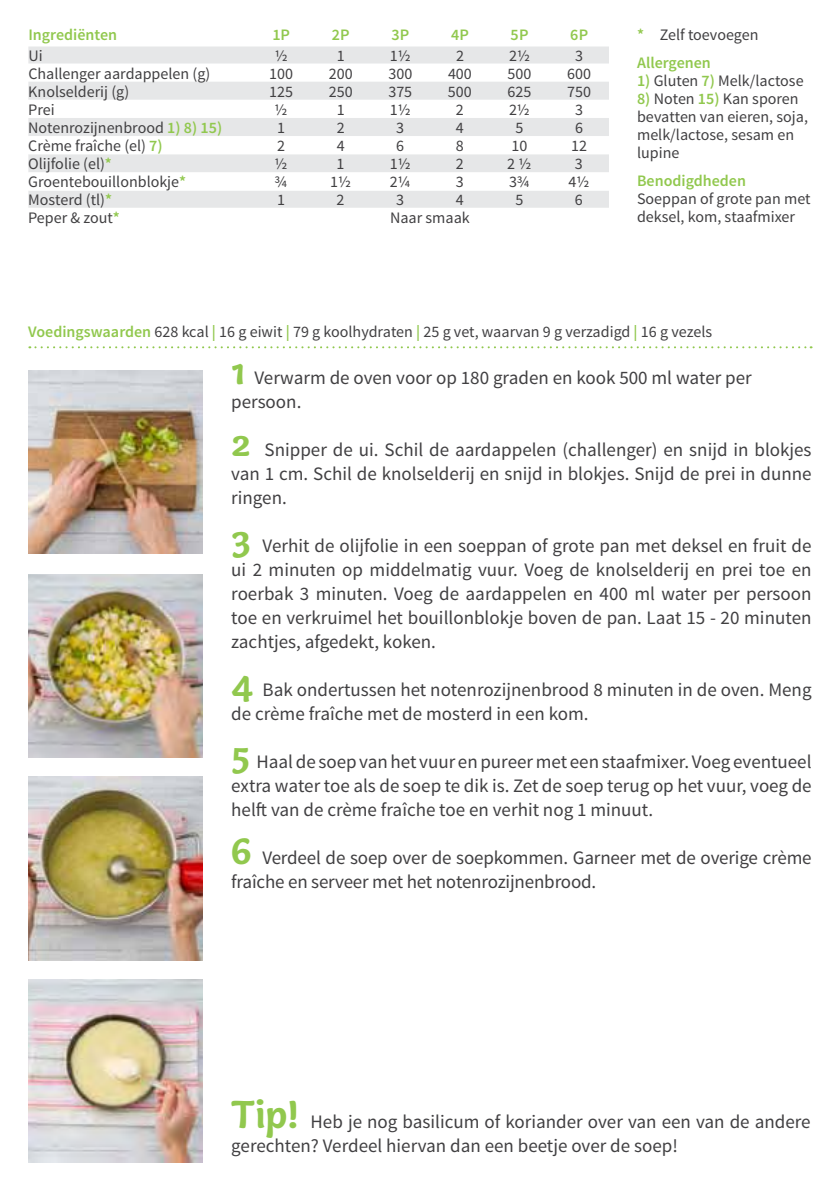
<style>
.page{position:relative;width:840px;height:1191px;background:#fff}
.page>*{position:absolute;margin:0;border:0;box-sizing:border-box;transform-origin:0 0}
.t1{font:19px/24px "Source Sans Pro";color:#414042}
.t2{font:16px/18px "Source Sans Pro";color:#414042}
.t3{font:600 16px "Source Sans Pro";color:#91c84e}
.s1{font-weight:600;color:#91c84e}
.s2{font-family:"Capucine Basic";font-weight:700;font-size:40px;color:#91c84e}
</style>
<div class="page">
<svg style="left:29px;top:346px;width:782px;height:2px"></svg>
<img style="left:28px;top:979px;width:175px;height:183px">
<img style="left:28px;top:776px;width:175px;height:184px">
<img style="left:28px;top:370px;width:175px;height:183px">
<img style="left:28px;top:574px;width:175px;height:183px">
<div style="left:28px;top:46px;width:580px;height:17px;background:#e6e7e8"></div>
<div style="left:28px;top:82px;width:580px;height:18px;background:#e6e7e8"></div>
<svg style="left:28px;top:118px;width:580px;height:90px;fill:#e6e7e8"></svg>
<p class="t3" style="left:28px;top:25px;width:90px">Ingrediënten</p>
<p class="t3" style="left:272px;top:25px;width:19px">1P</p>
<p class="t3" style="left:332px;top:25px;width:19px">2P</p>
<p class="t3" style="left:391px;top:25px;width:19px">3P</p>
<p class="t3" style="left:451px;top:25px;width:19px">4P</p>
<p class="t3" style="left:510px;top:25px;width:19px">5P</p>
<p class="t3" style="left:570px;top:25px;width:19px">6P</p>
<p class="t2" style="left:28px;top:47px;width:16px">Ui</p>
<p class="t2" style="left:274px;top:47px;width:14px">½</p>
<p class="t2" style="left:336px;top:47px;width:9px">1</p>
<p class="t2" style="left:390px;top:47px;width:22px">1½</p>
<p class="t2" style="left:455px;top:47px;width:9px">2</p>
<p class="t2" style="left:509px;top:47px;width:22px">2½</p>
<p class="t2" style="left:575px;top:47px;width:9px">3</p>
<p class="t2" style="left:28px;top:65px;width:183px">Challenger aardappelen (g)</p>
<p class="t2" style="left:269px;top:65px;width:25px">100</p>
<p class="t2" style="left:328px;top:65px;width:25px">200</p>
<p class="t2" style="left:388px;top:65px;width:25px">300</p>
<p class="t2" style="left:448px;top:65px;width:25px">400</p>
<p class="t2" style="left:507px;top:65px;width:25px">500</p>
<p class="t2" style="left:567px;top:65px;width:25px">600</p>
<p class="t2" style="left:28px;top:83px;width:102px">Knolselderij (g)</p>
<p class="t2" style="left:269px;top:83px;width:25px">125</p>
<p class="t2" style="left:328px;top:83px;width:25px">250</p>
<p class="t2" style="left:388px;top:83px;width:25px">375</p>
<p class="t2" style="left:447px;top:83px;width:25px">500</p>
<p class="t2" style="left:507px;top:83px;width:25px">625</p>
<p class="t2" style="left:567px;top:83px;width:25px">750</p>
<p class="t2" style="left:28px;top:101px;width:28px">Prei</p>
<p class="t2" style="left:274px;top:101px;width:14px">½</p>
<p class="t2" style="left:336px;top:101px;width:9px">1</p>
<p class="t2" style="left:389px;top:101px;width:22px">1½</p>
<p class="t2" style="left:455px;top:101px;width:9px">2</p>
<p class="t2" style="left:508px;top:101px;width:22px">2½</p>
<p class="t2" style="left:574px;top:101px;width:9px">3</p>
<p class="t2" style="left:28px;top:119px;width:195px">Notenrozijnenbrood <span class="s1">1) 8) 15)</span></p>
<p class="t2" style="left:277px;top:119px;width:9px">1</p>
<p class="t2" style="left:336px;top:119px;width:9px">2</p>
<p class="t2" style="left:396px;top:119px;width:9px">3</p>
<p class="t2" style="left:455px;top:119px;width:9px">4</p>
<p class="t2" style="left:515px;top:119px;width:9px">5</p>
<p class="t2" style="left:574px;top:119px;width:9px">6</p>
<p class="t2" style="left:28px;top:137px;width:136px">Crème fraîche (el) <span class="s1">7)</span></p>
<p class="t2" style="left:277px;top:137px;width:9px">2</p>
<p class="t2" style="left:336px;top:137px;width:9px">4</p>
<p class="t2" style="left:396px;top:137px;width:9px">6</p>
<p class="t2" style="left:455px;top:137px;width:9px">8</p>
<p class="t2" style="left:511px;top:137px;width:17px">10</p>
<p class="t2" style="left:570px;top:137px;width:17px">12</p>
<p class="t2" style="left:28px;top:155px;width:85px">Olijfolie (el)<span class="s1">*</span></p>
<p class="t2" style="left:274px;top:155px;width:14px">½</p>
<p class="t2" style="left:336px;top:155px;width:9px">1</p>
<p class="t2" style="left:389px;top:155px;width:22px">1½</p>
<p class="t2" style="left:455px;top:155px;width:9px">2</p>
<p class="t2" style="left:507px;top:155px;width:26px">2 ½</p>
<p class="t2" style="left:574px;top:155px;width:9px">3</p>
<p class="t2" style="left:28px;top:173px;width:159px">Groentebouillonblokje<span class="s1">*</span></p>
<p class="t2" style="left:274px;top:173px;width:14px">¾</p>
<p class="t2" style="left:330px;top:173px;width:22px">1½</p>
<p class="t2" style="left:390px;top:173px;width:22px">2¼</p>
<p class="t2" style="left:455px;top:173px;width:9px">3</p>
<p class="t2" style="left:508px;top:173px;width:22px">3¾</p>
<p class="t2" style="left:568px;top:173px;width:22px">4½</p>
<p class="t2" style="left:28px;top:191px;width:85px">Mosterd (tl)<span class="s1">*</span></p>
<p class="t2" style="left:277px;top:191px;width:9px">1</p>
<p class="t2" style="left:336px;top:191px;width:9px">2</p>
<p class="t2" style="left:396px;top:191px;width:9px">3</p>
<p class="t2" style="left:455px;top:191px;width:9px">4</p>
<p class="t2" style="left:515px;top:191px;width:9px">5</p>
<p class="t2" style="left:574px;top:191px;width:9px">6</p>
<p class="t2" style="left:28px;top:209px;width:93px">Peper &amp; zout<span class="s1">*</span></p>
<p class="t2" style="left:390px;top:209px;width:81px">Naar smaak</p>
<p class="t2" style="left:636px;top:21px;width:123px;line-height:28px"><span class="s1">*</span> Zelf toevoegen<br><span class="s1">Allergenen</span></p>
<p class="t2" style="left:636px;top:72px;width:168px"><span class="s1">1)</span> Gluten <span class="s1">7)</span> Melk/lactose</p>
<p class="t2" style="left:636px;top:90px;width:172px"><span class="s1">8)</span> Noten <span class="s1">15)</span> Kan sporen bevatten van eieren, soja, melk/lactose, sesam en lupine</p>
<p class="t3" style="left:636px;top:171px;width:110px">Benodigdheden</p>
<p class="t2" style="left:636px;top:190px;width:175px">Soeppan of grote pan met deksel, kom, staafmixer</p>
<p class="t2" style="left:28px;top:322px;width:685px"><span class="s1">Voedingswaarden</span> 628 kcal <span class="s1">|</span> 16 g eiwit <span class="s1">|</span> 79 g koolhydraten <span class="s1">|</span> 25 g vet, waarvan 9 g verzadigd <span class="s1">|</span> 16 g vezels</p>
<p class="t1" style="left:231px;top:366px;width:522px"><span class="s2">1</span> Verwarm de oven voor op 180 graden en kook 500 ml water per persoon.</p>
<p class="t1" style="left:231px;top:438px;width:581px;text-align:justify"><span class="s2">2</span> Snipper de ui. Schil de aardappelen (challenger) en snijd in blokjes van 1 cm. Schil de knolselderij en snijd in blokjes. Snijd de prei in dunne ringen.</p>
<p class="t1" style="left:231px;top:534px;width:581px;text-align:justify"><span class="s2">3</span> Verhit de olijfolie in een soeppan of grote pan met deksel en fruit de ui 2 minuten op middelmatig vuur. Voeg de knolselderij en prei toe en roerbak 3 minuten. Voeg de aardappelen en 400 ml water per persoon toe en verkruimel het bouillonblokje boven de pan. Laat 15 - 20 minuten zachtjes, afgedekt, koken.</p>
<p class="t1" style="left:231px;top:678px;width:581px"><span class="s2">4</span> Bak ondertussen het notenrozijnenbrood 8 minuten in de oven. Meng de crème fraîche met de mosterd in een kom.</p>
<p class="t1" style="left:231px;top:750px;width:581px;text-align:justify"><span class="s2">5</span> Haal de soep van het vuur en pureer met een staafmixer. Voeg eventueel extra water toe als de soep te dik is. Zet de soep terug op het vuur, voeg de helft van de crème fraîche toe en verhit nog 1 minuut.</p>
<p class="t1" style="left:231px;top:846px;width:581px"><span class="s2">6</span> Verdeel de soep over de soepkommen. Garneer met de overige crème fraîche en serveer met het notenrozijnenbrood.</p>
<p class="t1" style="left:231px;top:1110px;width:580px"><span class="s2">Tip!</span> Heb je nog basilicum of koriander over van een van de andere gerechten? Verdeel hiervan dan een beetje over de soep!</p>
</div>
